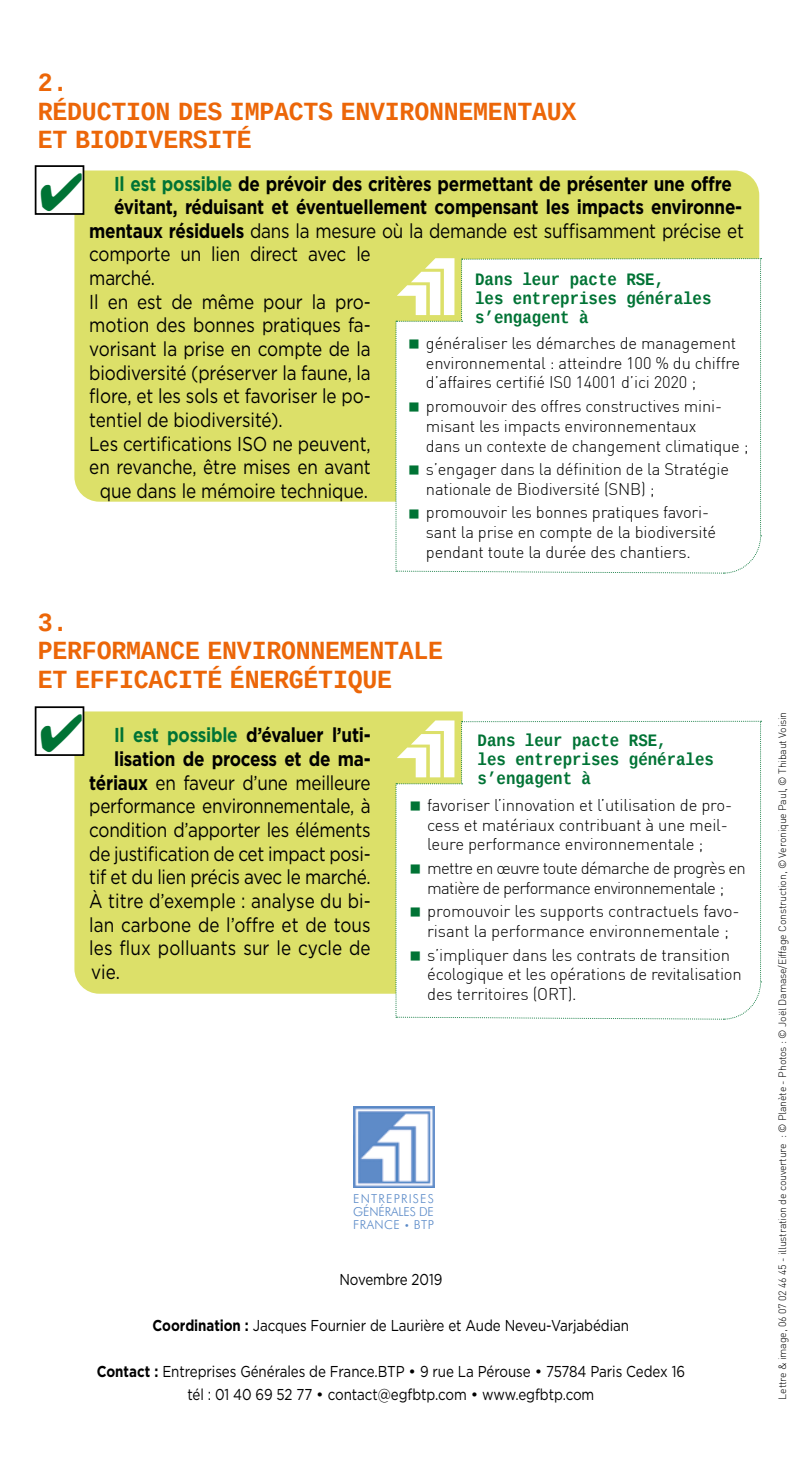
<style>
.page{position:relative;width:794px;height:1474px;background:#fff}
.page>*{position:absolute;margin:0;border:0;box-sizing:border-box;transform-origin:0 0}
.t1{font:700 26.25px/28.3px "Liberation Mono";letter-spacing:-.01em;color:#ec6608;scale:.95 1}
.t2{font:20.12px "Gotham";letter-spacing:-.015em;color:#000;scale:.85 1}
.t3{font:700 20.12px "Gotham";letter-spacing:-.015em;color:#000;scale:.85 1}
.t4{font:20.12px "Gotham";letter-spacing:.005em;color:#000;scale:.85 1}
.t5{font:700 17.5px/18.7px "Liberation Mono";color:#007335;scale:.9 1}
.t6{font:300 16.8px/19.6px "DIN Pro";letter-spacing:-.01em;color:#000}
.t7{font:300 16.8px/19.6px "DIN Pro";letter-spacing:-.04em;color:#000;text-align:center}
.t8{font:300 16.45px/19.6px "DIN Pro";letter-spacing:-.01em;color:#000}
.t9{font:15.75px/22.9px "Gotham";letter-spacing:-.005em;color:#000;text-align:center;scale:.85 1}
.t10{font:300 12.42px/13.3px "Futura BT";letter-spacing:.035em;color:#5a8ac8;text-align:justify}
.t11{font:300 10.5px "DIN Pro";letter-spacing:-.015em;color:#000}
.s1{color:#007335}
.s2{font-weight:700}
.s3{font-size:16.45px}
.s4{font-size:9.45px}
</style>
<div class="page">
<div style="left:74px;top:711px;width:389px;height:282px;background:#dce069"></div>
<div style="left:74px;top:170px;width:685px;height:331px;background:#dce069"></div>
<svg style="left:395px;top:258px;width:366px;height:316px"></svg>
<img style="left:353px;top:1106px;width:81px;height:81px">
<div style="left:36px;top:707px;width:47px;height:48px;background:#fff"></div>
<div style="left:35px;top:706px;width:49px;height:50px;border:2px solid #000"></div>
<div style="left:36px;top:166px;width:47px;height:48px;background:#fff"></div>
<div style="left:35px;top:165px;width:49px;height:50px;border:2px solid #000"></div>
<svg style="left:395px;top:720px;width:366px;height:300px"></svg>
<svg style="left:81px;top:714px;width:1px;height:38px"></svg>
<svg style="left:81px;top:173px;width:1px;height:38px"></svg>
<h1 class="t1" style="left:38px;top:70px;width:568px">2.<br>RÉDUCTION DES IMPACTS ENVIRONNEMENTAUX<br>ET BIODIVERSITÉ</h1>
<p class="t3" style="left:114px;top:170px;width:728px"><span class="s1">Il est possible</span> de prévoir des critères permettant de présenter une offre</p>
<p class="t3" style="left:114px;top:194px;width:740px">évitant, réduisant et éventuellement compensant les impacts environne-</p>
<p class="t2" style="left:89px;top:218px;width:771px"><span class="s2">mentaux résiduels</span> dans la mesure où la demande est suffisamment précise et</p>
<p class="t2" style="left:89px;top:241px;width:332px">comporte un lien direct avec le</p>
<p class="t2" style="left:89px;top:265px;width:79px">marché.</p>
<p class="t2" style="left:89px;top:289px;width:332px">Il en est de même pour la pro-</p>
<p class="t2" style="left:89px;top:312px;width:332px">motion des bonnes pratiques fa-</p>
<p class="t2" style="left:89px;top:336px;width:332px">vorisant la prise en compte de la</p>
<p class="t2" style="left:89px;top:359px;width:332px">biodiversité (préserver la faune, la</p>
<p class="t2" style="left:89px;top:383px;width:332px">flore, et les sols et favoriser le po-</p>
<p class="t2" style="left:89px;top:407px;width:229px">tentiel de biodiversité).</p>
<p class="t2" style="left:89px;top:430px;width:332px">Les certifications ISO ne peuvent,</p>
<p class="t2" style="left:89px;top:454px;width:332px">en revanche, être mises en avant</p>
<p class="t2" style="left:100px;top:478px;width:317px">que dans le mémoire technique.</p>
<p class="t5" style="left:475px;top:271px;width:264px">Dans leur pacte RSE,<br>les entreprises générales s’engagent à</p>
<p class="t8" style="left:426px;top:333px;width:316px;text-indent:-17px"><span class="s1">■</span> généraliser les démarches de management environnemental : atteindre 100 % du chiffre d’affaires certifié IS0 14001 d’ici 2020 ;</p>
<p class="t8" style="left:426px;top:396px;width:324px;text-indent:-17px"><span class="s1">■</span> promouvoir des offres constructives mini&shy;misant les impacts environnementaux<br>dans un contexte de changement climatique ;</p>
<p class="t8" style="left:426px;top:459px;width:305px;text-indent:-17px"><span class="s1">■</span> s’engager dans la définition de la Stratégie nationale de Biodiversité (SNB) ;</p>
<p class="t8" style="left:426px;top:502px;width:292px;text-indent:-17px"><span class="s1">■</span> promouvoir les bonnes pratiques favori&shy;sant la prise en compte de la biodiversité pendant toute la durée des chantiers.</p>
<h1 class="t1" style="left:38px;top:609px;width:428px">3.<br>PERFORMANCE ENVIRONNEMENTALE<br>ET EFFICACITÉ ÉNERGÉTIQUE</h1>
<p class="t3" style="left:114px;top:722px;width:303px"><span class="s1">Il est possible</span> d’évaluer l’uti-</p>
<p class="t3" style="left:114px;top:745px;width:303px">lisation de process et de ma-</p>
<p class="t2" style="left:89px;top:769px;width:332px"><span class="s2">tériaux</span> en faveur d’une meilleure</p>
<p class="t2" style="left:89px;top:793px;width:332px">performance environnementale, à</p>
<p class="t2" style="left:89px;top:817px;width:332px">condition d’apporter les éléments</p>
<p class="t2" style="left:89px;top:840px;width:332px">de justification de cet impact posi-</p>
<p class="t2" style="left:89px;top:864px;width:332px">tif et du lien précis avec le marché.</p>
<p class="t4" style="left:89px;top:888px;width:332px">À titre d’exemple : analyse du bi-</p>
<p class="t4" style="left:89px;top:911px;width:332px">lan carbone de l’offre et de tous</p>
<p class="t4" style="left:89px;top:935px;width:333px">les flux polluants sur le cycle de</p>
<p class="t2" style="left:91px;top:958px;width:36px">vie.</p>
<p class="t5" style="left:477px;top:732px;width:264px">Dans leur pacte RSE,<br>les entreprises générales s’engagent à</p>
<p class="t6" style="left:427px;top:795px;width:306px;text-indent:-17px"><span class="s1">■</span> favoriser l’innovation et l’utilisation de pro&shy;cess et matériaux contribuant à une meil&shy;leure performance environnementale <span class="s3">;</span></p>
<p class="t7" style="left:410px;top:858px;width:337px"><span class="s1">■</span> mettre en œuvre toute démarche de progrès en matière de performance environnementale <span class="s3">;</span></p>
<p class="t6" style="left:410px;top:901px;width:331px;text-align:center"><span class="s1">■</span> promouvoir les supports contractuels favo&shy;risant la performance environnementale <span class="s3">;</span></p>
<p class="t6" style="left:427px;top:944px;width:316px;text-indent:-17px"><span class="s1">■</span> s’impliquer dans les contrats de transition écologique et les opérations de revitalisation des territoires (ORT).</p>
<p class="t10" style="left:353px;top:1191px;width:82px">ENTREPRISES GÉNÉRALES DE FRANCE <span class="s4">•</span> BTP</p>
<p class="t9" style="left:339px;top:1267px;width:123px">Novembre 2019</p>
<p class="t9" style="left:153px;top:1313px;width:562px"><span class="s2">Coordination :</span> Jacques Fournier de Laurière et Aude Neveu-Varjabédian</p>
<p class="t9" style="left:97px;top:1359px;width:693px"><span class="s2">Contact :</span> Entreprises Générales de France.BTP • 9 rue La Pérouse • 75784 Paris Cedex 16 tél : 01 40 69 52 77 • contact@egfbtp.com • www.egfbtp.com</p>
<p class="t11" style="left:776px;top:1399px;width:689px;rotate:-90deg">Lettre &amp; image, 06 07 02 46 45 - illustration de couverture : © Planète - Photos : © Joël Damase/Eiffage Construction, © Veronique Paul, © Thibaut Voisin</p>
</div>
